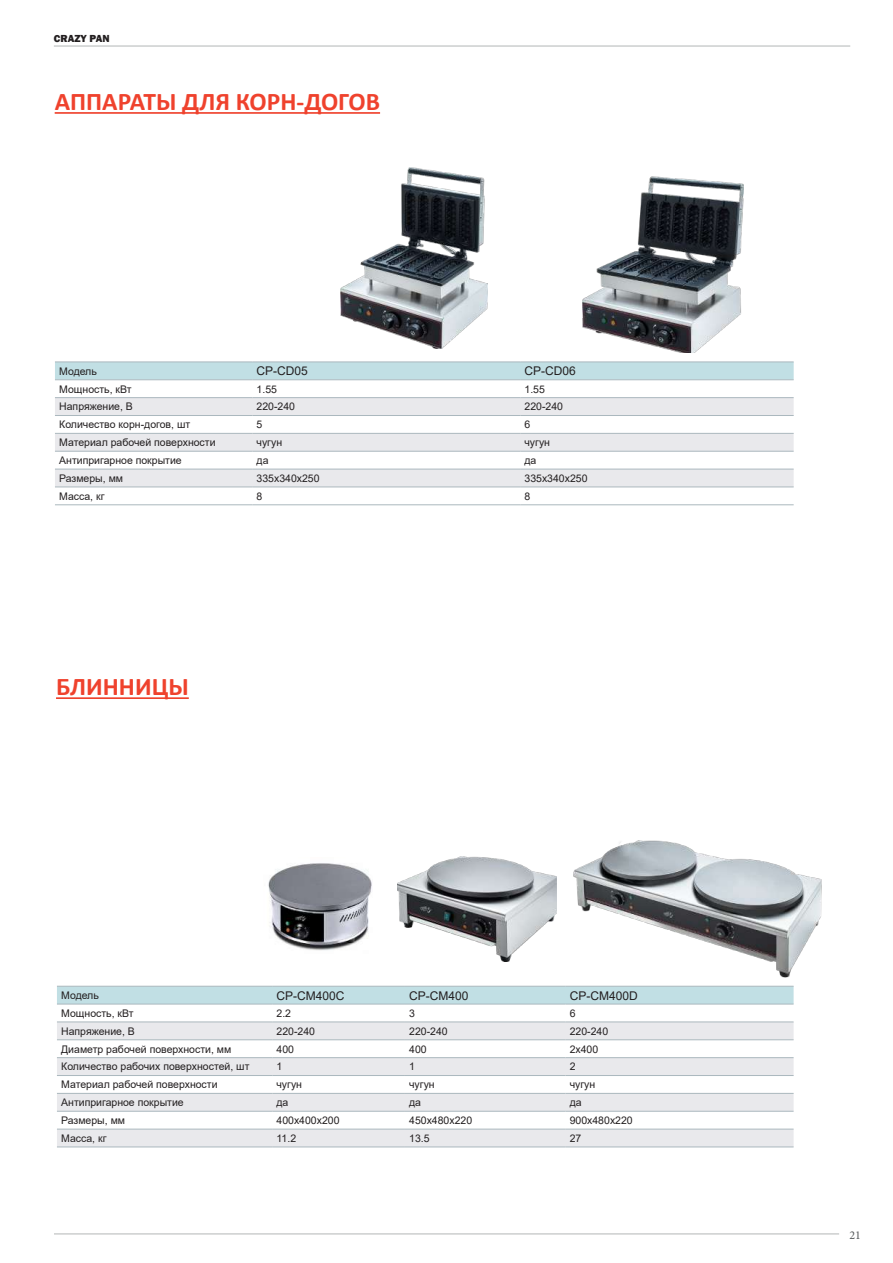
<style>
.page{position:relative;width:893px;height:1263px;background:#fff}
.page>*{position:absolute;margin:0;border:0;box-sizing:border-box;transform-origin:0 0}
.t1{font:700 25.5px "Calibri";color:#ef422d}
.t2{font:12px "Arial";color:#231f20}
.t3{font:12px "Minion Pro";color:#55595a}
.t4{font:10.5px "Arial";color:#231f20}
.t5{font:800 10.5px "Franklin Gothic";color:#231f20}
</style>
<div class="page">
<hr style="left:54px;top:46px;width:796px;height:1px;background:#b3b6b6">
<hr style="left:54px;top:1234px;width:785px;height:1px;background:#b3b6b6">
<hr style="left:55px;top:112px;width:325px;height:2px;background:#ef422d">
<div style="left:55px;top:363px;width:739px;height:16px;background:#c1dfe4"></div>
<svg style="left:55px;top:380px;width:739px;height:1px"></svg>
<svg style="left:55px;top:398px;width:739px;height:89px;fill:#e9e9ec"></svg>
<hr style="left:252px;top:362px;width:268px;height:1px;background:#abb8be">
<hr style="left:520px;top:362px;width:274px;height:1px;background:#abb8be">
<hr style="left:252px;top:379px;width:268px;height:1px;background:#abb8be">
<hr style="left:520px;top:379px;width:274px;height:1px;background:#abb8be">
<hr style="left:55px;top:397px;width:197px;height:1px;background:#abb8be">
<hr style="left:252px;top:397px;width:268px;height:1px;background:#abb8be">
<hr style="left:520px;top:397px;width:274px;height:1px;background:#abb8be">
<hr style="left:55px;top:415px;width:197px;height:1px;background:#abb8be">
<hr style="left:252px;top:415px;width:268px;height:1px;background:#abb8be">
<hr style="left:520px;top:415px;width:274px;height:1px;background:#abb8be">
<hr style="left:55px;top:433px;width:197px;height:1px;background:#abb8be">
<hr style="left:252px;top:433px;width:268px;height:1px;background:#abb8be">
<hr style="left:520px;top:433px;width:274px;height:1px;background:#abb8be">
<hr style="left:55px;top:451px;width:197px;height:1px;background:#abb8be">
<hr style="left:252px;top:451px;width:268px;height:1px;background:#abb8be">
<hr style="left:520px;top:451px;width:274px;height:1px;background:#abb8be">
<hr style="left:55px;top:469px;width:197px;height:1px;background:#abb8be">
<hr style="left:252px;top:469px;width:268px;height:1px;background:#abb8be">
<hr style="left:520px;top:469px;width:274px;height:1px;background:#abb8be">
<hr style="left:55px;top:487px;width:197px;height:1px;background:#abb8be">
<hr style="left:252px;top:487px;width:268px;height:1px;background:#abb8be">
<hr style="left:520px;top:487px;width:274px;height:1px;background:#abb8be">
<hr style="left:55px;top:504px;width:197px;height:1px;background:#abb8be">
<hr style="left:252px;top:504px;width:268px;height:1px;background:#abb8be">
<hr style="left:520px;top:504px;width:274px;height:1px;background:#abb8be">
<hr style="left:55px;top:362px;width:197px;height:1px;background:#abb8be">
<hr style="left:55px;top:379px;width:197px;height:1px;background:#abb8be">
<hr style="left:56px;top:697px;width:133px;height:2px;background:#ef422d">
<div style="left:57px;top:987px;width:737px;height:17px;background:#c1dfe4"></div>
<svg style="left:57px;top:1021px;width:737px;height:1px"></svg>
<svg style="left:57px;top:1023px;width:737px;height:124px;fill:#e9e9ec"></svg>
<hr style="left:272px;top:986px;width:133px;height:1px;background:#abb8be">
<hr style="left:405px;top:986px;width:160px;height:1px;background:#abb8be">
<hr style="left:565px;top:986px;width:229px;height:1px;background:#abb8be">
<hr style="left:272px;top:1004px;width:133px;height:1px;background:#abb8be">
<hr style="left:405px;top:1004px;width:160px;height:1px;background:#abb8be">
<hr style="left:565px;top:1004px;width:229px;height:1px;background:#abb8be">
<hr style="left:57px;top:1022px;width:215px;height:1px;background:#abb8be">
<hr style="left:272px;top:1022px;width:133px;height:1px;background:#abb8be">
<hr style="left:405px;top:1022px;width:160px;height:1px;background:#abb8be">
<hr style="left:565px;top:1022px;width:229px;height:1px;background:#abb8be">
<hr style="left:57px;top:1039px;width:215px;height:1px;background:#abb8be">
<hr style="left:272px;top:1039px;width:133px;height:1px;background:#abb8be">
<hr style="left:405px;top:1039px;width:160px;height:1px;background:#abb8be">
<hr style="left:565px;top:1039px;width:229px;height:1px;background:#abb8be">
<hr style="left:57px;top:1057px;width:215px;height:1px;background:#abb8be">
<hr style="left:272px;top:1057px;width:133px;height:1px;background:#abb8be">
<hr style="left:405px;top:1057px;width:160px;height:1px;background:#abb8be">
<hr style="left:565px;top:1057px;width:229px;height:1px;background:#abb8be">
<hr style="left:57px;top:1075px;width:215px;height:1px;background:#abb8be">
<hr style="left:272px;top:1075px;width:133px;height:1px;background:#abb8be">
<hr style="left:405px;top:1075px;width:160px;height:1px;background:#abb8be">
<hr style="left:565px;top:1075px;width:229px;height:1px;background:#abb8be">
<hr style="left:57px;top:1093px;width:215px;height:1px;background:#abb8be">
<hr style="left:272px;top:1093px;width:133px;height:1px;background:#abb8be">
<hr style="left:405px;top:1093px;width:160px;height:1px;background:#abb8be">
<hr style="left:565px;top:1093px;width:229px;height:1px;background:#abb8be">
<hr style="left:57px;top:1111px;width:215px;height:1px;background:#abb8be">
<hr style="left:272px;top:1111px;width:133px;height:1px;background:#abb8be">
<hr style="left:405px;top:1111px;width:160px;height:1px;background:#abb8be">
<hr style="left:565px;top:1111px;width:229px;height:1px;background:#abb8be">
<hr style="left:57px;top:1129px;width:215px;height:1px;background:#abb8be">
<hr style="left:272px;top:1129px;width:133px;height:1px;background:#abb8be">
<hr style="left:405px;top:1129px;width:160px;height:1px;background:#abb8be">
<hr style="left:565px;top:1129px;width:229px;height:1px;background:#abb8be">
<hr style="left:57px;top:1147px;width:215px;height:1px;background:#abb8be">
<hr style="left:272px;top:1147px;width:133px;height:1px;background:#abb8be">
<hr style="left:405px;top:1147px;width:160px;height:1px;background:#abb8be">
<hr style="left:565px;top:1147px;width:229px;height:1px;background:#abb8be">
<hr style="left:57px;top:986px;width:215px;height:1px;background:#abb8be">
<hr style="left:57px;top:1004px;width:215px;height:1px;background:#abb8be">
<img style="left:268px;top:863px;width:104px;height:88px">
<img style="left:340px;top:168px;width:147px;height:180px">
<img style="left:582px;top:176px;width:161px;height:177px">
<img style="left:398px;top:856px;width:158px;height:105px">
<img style="left:573px;top:841px;width:249px;height:137px">
<p class="t5" style="left:54px;top:31px;width:57px">CRAZY PAN</p>
<h1 class="t1" style="left:55px;top:84px;width:327px">АППАРАТЫ ДЛЯ КОРН-ДОГОВ</h1>
<p class="t4" style="left:59px;top:364px;width:39px">Модель</p>
<p class="t2" style="left:257px;top:363px;width:53px">CP-CD05</p>
<p class="t2" style="left:524px;top:363px;width:53px">CP-CD06</p>
<p class="t4" style="left:59px;top:382px;width:74px">Мощность, кВт</p>
<p class="t4" style="left:257px;top:382px;width:22px">1.55</p>
<p class="t4" style="left:524px;top:382px;width:22px">1.55</p>
<p class="t4" style="left:59px;top:399px;width:75px">Напряжение, В</p>
<p class="t4" style="left:257px;top:399px;width:40px">220-240</p>
<p class="t4" style="left:524px;top:399px;width:40px">220-240</p>
<p class="t4" style="left:59px;top:417px;width:133px">Количество корн-догов, шт</p>
<p class="t4" style="left:257px;top:417px;width:7px">5</p>
<p class="t4" style="left:524px;top:417px;width:7px">6</p>
<p class="t4" style="left:59px;top:435px;width:158px">Материал рабочей поверхности</p>
<p class="t4" style="left:257px;top:435px;width:27px">чугун</p>
<p class="t4" style="left:524px;top:435px;width:27px">чугун</p>
<p class="t4" style="left:59px;top:453px;width:124px">Антипригарное покрытие</p>
<p class="t4" style="left:257px;top:453px;width:13px">да</p>
<p class="t4" style="left:524px;top:453px;width:13px">да</p>
<p class="t4" style="left:59px;top:471px;width:65px">Размеры, мм</p>
<p class="t4" style="left:257px;top:471px;width:65px">335x340x250</p>
<p class="t4" style="left:524px;top:471px;width:65px">335x340x250</p>
<p class="t4" style="left:59px;top:489px;width:47px">Масса, кг</p>
<p class="t4" style="left:257px;top:489px;width:7px">8</p>
<p class="t4" style="left:524px;top:489px;width:7px">8</p>
<h1 class="t1" style="left:56px;top:669px;width:134px">БЛИННИЦЫ</h1>
<p class="t4" style="left:61px;top:988px;width:39px">Модель</p>
<p class="t2" style="left:276px;top:987px;width:70px">CP-CM400C</p>
<p class="t2" style="left:409px;top:987px;width:61px">CP-CM400</p>
<p class="t2" style="left:570px;top:987px;width:70px">CP-CM400D</p>
<p class="t4" style="left:61px;top:1006px;width:74px">Мощность, кВт</p>
<p class="t4" style="left:276px;top:1006px;width:16px">2.2</p>
<p class="t4" style="left:409px;top:1006px;width:7px">3</p>
<p class="t4" style="left:570px;top:1006px;width:7px">6</p>
<p class="t4" style="left:61px;top:1024px;width:75px">Напряжение, В</p>
<p class="t4" style="left:276px;top:1024px;width:40px">220-240</p>
<p class="t4" style="left:409px;top:1024px;width:40px">220-240</p>
<p class="t4" style="left:570px;top:1024px;width:40px">220-240</p>
<p class="t4" style="left:61px;top:1042px;width:172px">Диаметр рабочей поверхности, мм</p>
<p class="t4" style="left:276px;top:1042px;width:19px">400</p>
<p class="t4" style="left:409px;top:1042px;width:19px">400</p>
<p class="t4" style="left:570px;top:1042px;width:30px">2x400</p>
<p class="t4" style="left:61px;top:1059px;width:190px">Количество рабочих поверхностей, шт</p>
<p class="t4" style="left:276px;top:1059px;width:7px">1</p>
<p class="t4" style="left:409px;top:1059px;width:7px">1</p>
<p class="t4" style="left:570px;top:1059px;width:7px">2</p>
<p class="t4" style="left:61px;top:1077px;width:158px">Материал рабочей поверхности</p>
<p class="t4" style="left:276px;top:1077px;width:27px">чугун</p>
<p class="t4" style="left:409px;top:1077px;width:27px">чугун</p>
<p class="t4" style="left:570px;top:1077px;width:27px">чугун</p>
<p class="t4" style="left:61px;top:1095px;width:124px">Антипригарное покрытие</p>
<p class="t4" style="left:276px;top:1095px;width:13px">да</p>
<p class="t4" style="left:409px;top:1095px;width:13px">да</p>
<p class="t4" style="left:570px;top:1095px;width:13px">да</p>
<p class="t4" style="left:61px;top:1113px;width:65px">Размеры, мм</p>
<p class="t4" style="left:276px;top:1113px;width:65px">400x400x200</p>
<p class="t4" style="left:409px;top:1113px;width:65px">450x480x220</p>
<p class="t4" style="left:570px;top:1113px;width:65px">900x480x220</p>
<p class="t4" style="left:61px;top:1131px;width:47px">Масса, кг</p>
<p class="t4" style="left:276px;top:1131px;width:21px">11.2</p>
<p class="t4" style="left:409px;top:1131px;width:22px">13.5</p>
<p class="t4" style="left:570px;top:1131px;width:13px">27</p>
<p class="t3" style="left:849px;top:1227px;width:13px">21</p>
</div>
